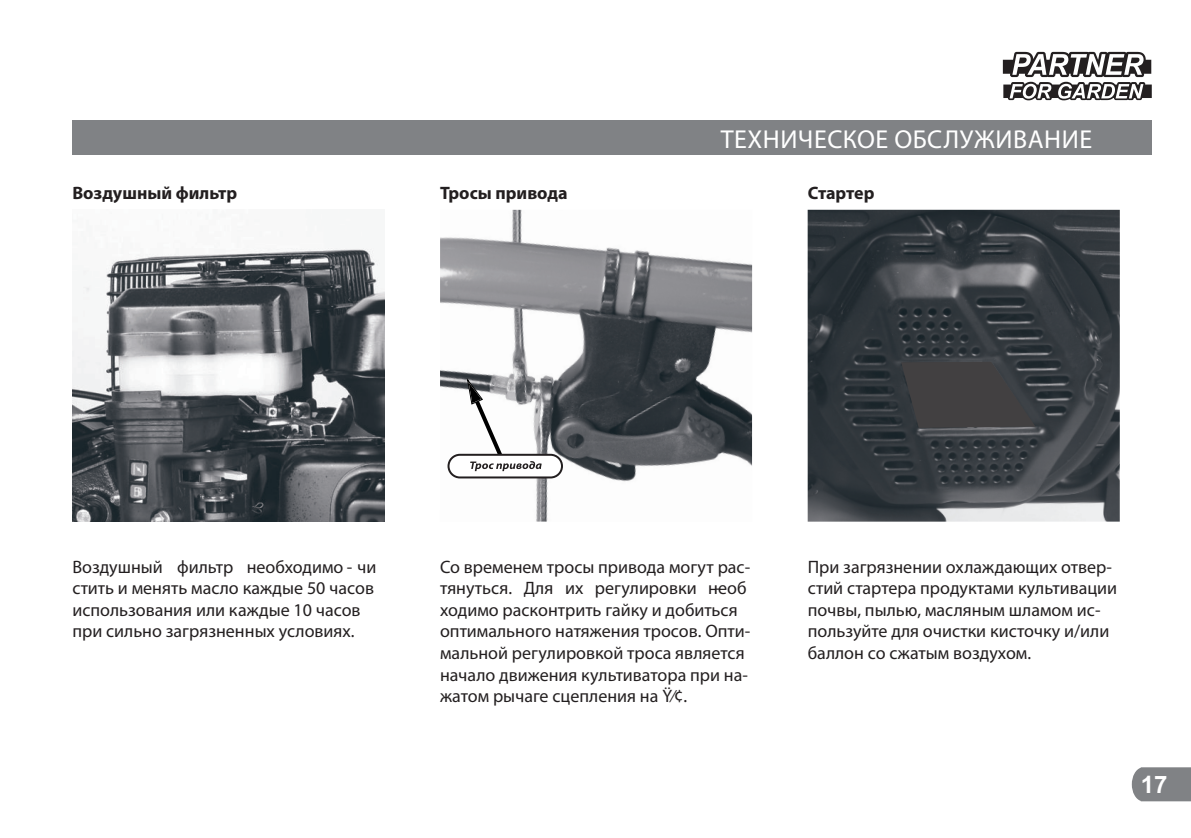
<style>
.page{position:relative;width:1191px;height:838px;background:#fff}
.page>*{position:absolute;margin:0;border:0;box-sizing:border-box;transform-origin:0 0}
.t1{font:26px "Myriad Pro";letter-spacing:.02em;color:#fff}
.t2{font:700 24px "Arial";color:#fff}
.t3{font:18px/21.6px "Myriad Pro";color:#231f20}
.t4{font:700 18px "Myriad Pro";color:#231f20}
</style>
<div class="page">
<svg style="left:1131px;top:767px;width:59px;height:34px"></svg>
<div style="left:72px;top:121px;width:1079px;height:34px;background:#808285"></div>
<img style="left:440px;top:210px;width:312px;height:312px">
<img style="left:807px;top:210px;width:312px;height:312px">
<div style="left:448px;top:455px;width:114px;height:22px;background:#fff;border-radius:11px"></div>
<div style="left:447px;top:454px;width:116px;height:24px;border:2px solid #231f20;border-radius:11px"></div>
<svg style="left:466px;top:378px;width:75px;height:93px"></svg>
<img style="left:72px;top:248px;width:312px;height:274px">
<svg style="left:1002px;top:52px;width:149px;height:48px"></svg>
<svg style="left:900px;top:362px;width:135px;height:66px"></svg>
<h1 class="t1" style="left:720px;top:128px;width:373px">ТЕХНИЧЕСКОЕ ОБСЛУЖИВАНИЕ</h1>
<p class="t4" style="left:72px;top:185px;width:166px">Воздушный фильтр</p>
<p class="t4" style="left:440px;top:185px;width:129px">Тросы привода</p>
<p class="t4" style="left:807px;top:185px;width:68px">Стартер</p>
<p class="t3" style="left:72px;top:557px;width:305px">Воздушный фильтр необходимо - чи стить и менять масло каждые 50 часов использования или каждые 10 часов при сильно загрязненных условиях.</p>
<p class="t3" style="left:807px;top:557px;width:311px">При загрязнении охлаждающих отвер&shy;стий стартера продуктами культивации почвы, пылью, масляным шламом ис&shy;пользуйте для очистки кисточку и/или баллон со сжатым воздухом.</p>
<p class="t3" style="left:440px;top:557px;width:311px">Со временем тросы привода могут рас&shy;тянуться. Для их регулировки необ</p>
<p class="t3" style="left:440px;top:579px;width:311px;text-indent:275px">- ходимо расконтрить гайку и добиться оптимального натяжения тросов. Опти&shy;мальной регулировкой троса является начало движения культиватора при на&shy;жатом рычаге сцепления на Ÿ⁄¢.</p>
<h2 class="t2" style="left:1140px;top:776px;width:28px">17</h2>
</div>
